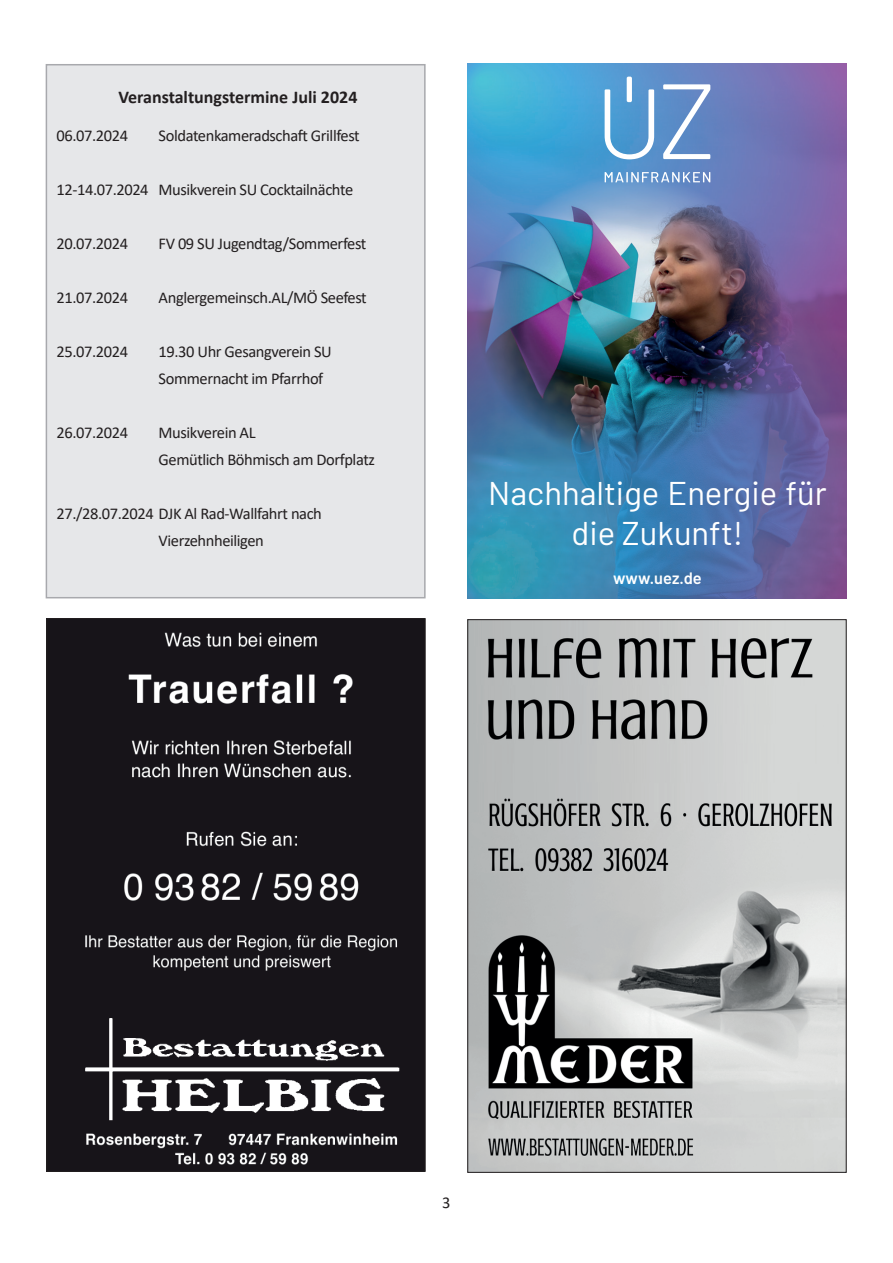
<style>
.page{position:relative;width:893px;height:1263px;background:#fff}
.page>*{position:absolute;margin:0;border:0;box-sizing:border-box;transform-origin:0 0}
.t1{font:32.85px/39.5px "Barlow";color:#fff;text-align:center}
.t2{font:700 18px "Calibri";color:#231f20}
.t3{font:16.5px/27px "Calibri";letter-spacing:-.025em;color:#231f20}
.t4{font:600 16.35px "Barlow";color:#fff}
</style>
<div class="page">
<img style="left:469px;top:621px;width:376px;height:550px">
<img style="left:48px;top:620px;width:376px;height:550px">
<img style="left:467px;top:64px;width:379px;height:535px">
<svg style="left:605px;top:172px;width:105px;height:10px"></svg>
<div style="left:627px;top:77px;width:5px;height:25px;background:#fff;border-radius:2px"></div>
<svg style="left:663px;top:84px;width:47px;height:75px"></svg>
<svg style="left:605px;top:89px;width:49px;height:70px"></svg>
<div style="left:46px;top:64px;width:380px;height:534px;background:#e6e7e9;border:2px solid #a8a9ad"></div>
<p class="t2" style="left:118px;top:85px;width:241px">Veranstaltungstermine Juli 2024</p>
<p class="t3" style="left:57px;top:122px;width:73px">06.07.2024</p>
<p class="t3" style="left:159px;top:122px;width:203px">Soldatenkameradschaft Grillfest</p>
<p class="t3" style="left:57px;top:176px;width:298px">12-14.07.2024 Musikverein SU Cocktailnächte</p>
<p class="t3" style="left:57px;top:230px;width:73px">20.07.2024</p>
<p class="t3" style="left:159px;top:230px;width:209px">FV 09 SU Jugendtag/Sommerfest</p>
<p class="t3" style="left:57px;top:284px;width:73px">21.07.2024</p>
<p class="t3" style="left:159px;top:284px;width:210px">Anglergemeinsch.AL/MÖ Seefest</p>
<p class="t3" style="left:57px;top:338px;width:73px">25.07.2024</p>
<p class="t3" style="left:159px;top:338px;width:175px">19.30 Uhr Gesangverein SU<br>Sommernacht im Pfarrhof</p>
<p class="t3" style="left:57px;top:419px;width:73px">26.07.2024</p>
<p class="t3" style="left:159px;top:419px;width:218px">Musikverein AL<br>Gemütlich Böhmisch am Dorfplatz</p>
<p class="t3" style="left:159px;top:500px;width:165px;text-indent:-102px">27./28.07.2024 DJK Al Rad-Wallfahrt nach<br>Vierzehnheiligen</p>
<h1 class="t1" style="left:488px;top:471px;width:340px">Nachhaltige Energie für die Zukunft!</h1>
<p class="t4" style="left:613px;top:566px;width:90px">www.uez.de</p>
<p class="t3" style="left:442px;top:1188px;width:10px">3</p>
</div>
